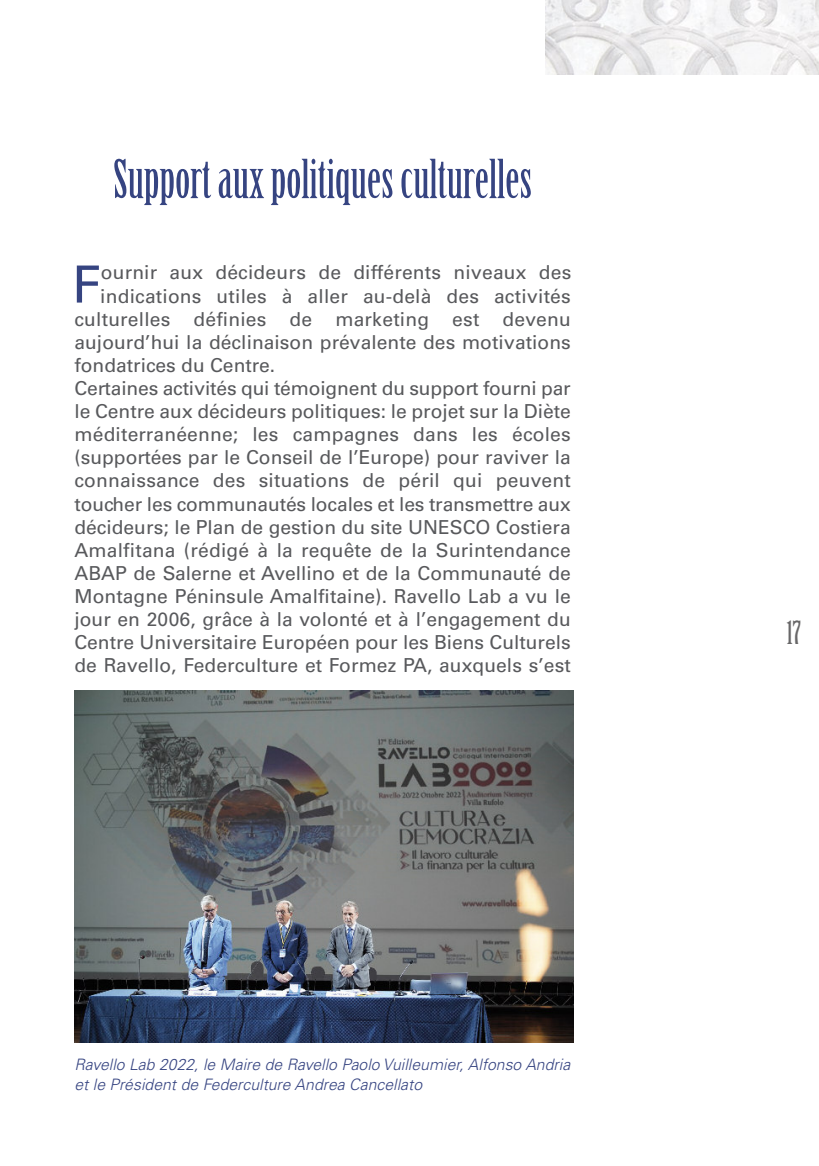
<style>
.page{position:relative;width:819px;height:1166px;background:#fff}
.page>*{position:absolute;margin:0;border:0;box-sizing:border-box;transform-origin:0 0}
.t1{font:52.5px "Birch Std";color:#364481}
.t2{font:51.27px "Univers";color:#364481}
.t3{font:31.5px "Birch Std";color:#686768}
.t4{font:19.25px "Univers";color:#58595c}
.t5{font:italic 300 15.75px/19.2px "Univers";letter-spacing:.005em;color:#364481}
</style>
<div class="page">
<img style="left:546px;top:0;width:273px;height:74px">
<img style="left:74px;top:691px;width:499px;height:351px">
<h1 class="t1" style="left:113px;top:159px;width:420px">Supportauxpolitiquesculturelles</h1>
<h2 class="t2" style="left:72px;top:266px;width:30px">F</h2>
<p class="t4" style="left:101px;top:266px;width:472px">ournir aux décideurs de différents niveaux des</p>
<p class="t4" style="left:100px;top:289px;width:472px">indications utiles à aller au-delà des activités</p>
<p class="t4" style="left:74px;top:312px;width:498px">culturelles définies de marketing est devenu</p>
<p class="t4" style="left:74px;top:335px;width:498px">aujourd’hui la déclinaison prévalente des motivations</p>
<p class="t4" style="left:74px;top:358px;width:202px">fondatrices du Centre.</p>
<p class="t4" style="left:74px;top:381px;width:498px">Certaines activités qui témoignent du support fourni par</p>
<p class="t4" style="left:74px;top:404px;width:498px">le Centre aux décideurs politiques: le projet sur la Diète</p>
<p class="t4" style="left:74px;top:427px;width:498px">méditerranéenne; les campagnes dans les écoles</p>
<p class="t4" style="left:74px;top:450px;width:498px">(supportées par le Conseil de l’Europe) pour raviver la</p>
<p class="t4" style="left:74px;top:473px;width:498px">connaissance des situations de péril qui peuvent</p>
<p class="t4" style="left:74px;top:497px;width:498px">toucher les communautés locales et les transmettre aux</p>
<p class="t4" style="left:74px;top:520px;width:498px">décideurs; le Plan de gestion du site UNESCO Costiera</p>
<p class="t4" style="left:74px;top:543px;width:498px">Amalfitana (rédigé à la requête de la Surintendance</p>
<p class="t4" style="left:74px;top:566px;width:498px">ABAP de Salerne et Avellino et de la Communauté de</p>
<p class="t4" style="left:74px;top:589px;width:498px">Montagne Péninsule Amalfitaine). Ravello Lab a vu le</p>
<p class="t4" style="left:74px;top:612px;width:498px">jour en 2006, grâce à la volonté et à l’engagement du</p>
<p class="t4" style="left:74px;top:635px;width:498px">Centre Universitaire Européen pour les Biens Culturels</p>
<p class="t4" style="left:74px;top:658px;width:498px">de Ravello, Federculture et Formez PA, auxquels s’est</p>
<p class="t5" style="left:74px;top:1056px;width:497px">Ravello Lab 2022, le Maire de Ravello Paolo Vuilleumier, Alfonso Andria et le Président de Federculture Andrea Cancellato</p>
<h3 class="t3" style="left:786px;top:620px;width:16px">17</h3>
</div>
